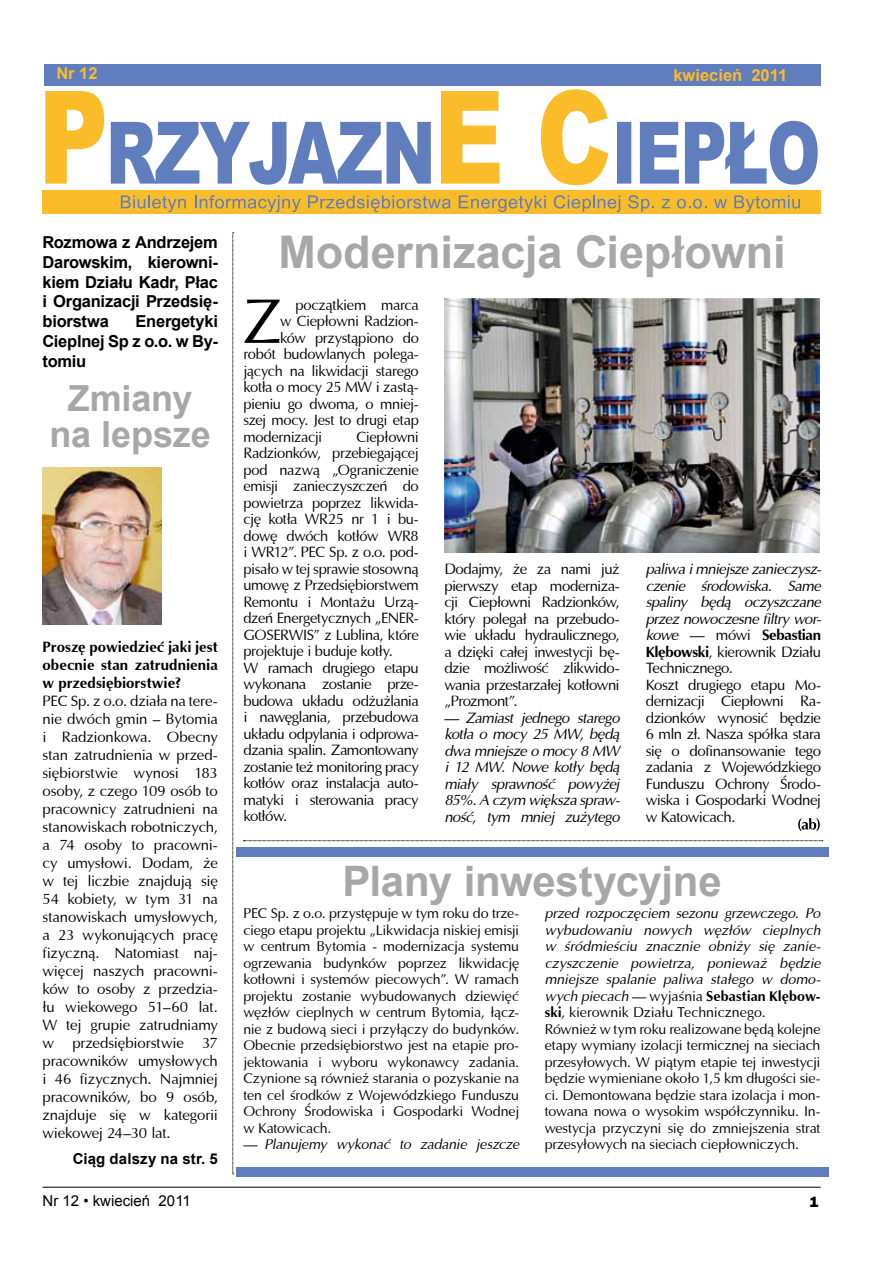
<style>
.page{position:relative;width:893px;height:1263px;background:#fff}
.page>*{position:absolute;margin:0;border:0;box-sizing:border-box;transform-origin:0 0}
.t1{font:63.45px "Ottawa";color:#000}
.t2{font:700 45px "Arial";letter-spacing:-.005em;color:#a7a7a8}
.t3{font:700 42px "Arial";letter-spacing:-.01em;color:#a7a7a8}
.t4{font:700 36px/36px "Arial";letter-spacing:-.005em;color:#a7a7a8;text-align:center}
.t5{font:700 16.5px/19.8px "Arial";letter-spacing:-.015em;color:#000;text-align:justify}
.t6{font:700 16.5px "Arial";color:#fbbc29}
.t7{font:15px/16.5px "Ottawa";letter-spacing:-.03em;color:#000;text-align:justify}
.t8{font:italic 15px/16.5px "Ottawa";letter-spacing:-.035em;color:#000;text-align:justify}
.t9{font:700 15px/18px "Ottawa";letter-spacing:.005em;color:#000;text-align:justify}
.t10{font:15px "Arial";color:#000}
.t11{font:700 15px "Arial";letter-spacing:.01em;color:#000}
.t12{font:800 15px "Frankfurt Gothic";color:#000}
.t13{font:14.25px/16.5px "Ottawa";letter-spacing:-.015em;color:#000;text-align:justify}
.t14{font:italic 14.25px "Ottawa";letter-spacing:-.015em;color:#000}
.s1{font-style:normal}
.s2{font-style:italic}
.s3{font-weight:700}
</style>
<div class="page">
<hr style="left:43px;top:1187px;width:778px;height:1px;background:#000">
<svg style="left:617px;top:121px;width:201px;height:64px"></svg>
<svg style="left:441px;top:89px;width:167px;height:96px"></svg>
<svg style="left:111px;top:122px;width:320px;height:63px"></svg>
<svg style="left:45px;top:91px;width:59px;height:93px"></svg>
<div style="left:45px;top:64px;width:776px;height:22px;background:#607dbe"></div>
<div style="left:43px;top:191px;width:778px;height:23px;background:#fbbc29"></div>
<svg style="left:121px;top:195px;width:65px;height:17px"></svg>
<svg style="left:195px;top:195px;width:106px;height:17px"></svg>
<svg style="left:308px;top:195px;width:143px;height:17px"></svg>
<svg style="left:459px;top:195px;width:87px;height:17px"></svg>
<svg style="left:554px;top:195px;width:66px;height:17px"></svg>
<svg style="left:628px;top:195px;width:26px;height:17px"></svg>
<svg style="left:662px;top:199px;width:8px;height:9px"></svg>
<svg style="left:677px;top:199px;width:29px;height:10px"></svg>
<svg style="left:714px;top:199px;width:13px;height:9px"></svg>
<svg style="left:734px;top:195px;width:66px;height:17px"></svg>
<svg style="left:233px;top:233px;width:1px;height:941px"></svg>
<svg style="left:243px;top:840px;width:580px;height:1px"></svg>
<img style="left:43px;top:468px;width:119px;height:156px">
<div style="left:237px;top:847px;width:592px;height:9px;background:#607dbe"></div>
<img style="left:444px;top:299px;width:376px;height:253px">
<svg style="left:798px;top:818px;width:22px;height:13px"></svg>
<div style="left:237px;top:1167px;width:592px;height:9px;background:#607dbe"></div>
<p class="t6" style="left:56px;top:63px;width:43px">Nr 12</p>
<p class="t6" style="left:673px;top:64px;width:115px">kwiecień 2011</p>
<p class="t5" style="left:43px;top:233px;width:177px">Rozmowa z Andrzejem Darowskim, kierowni&shy;kiem Działu Kadr, Płac i Organizacji Przedsię&shy;biorstwa</p>
<p class="t5" style="left:43px;top:312px;width:177px;text-indent:93px">Energetyki Cieplnej Sp z o.o. w By&shy;tomiu</p>
<h3 class="t4" style="left:49px;top:381px;width:163px">Zmiany na lepsze</h3>
<p class="t9" style="left:43px;top:637px;width:177px">Proszę powiedzieć jaki jest obecnie stan zatrudnienia w przedsiębiorstwie?</p>
<p class="t7" style="left:43px;top:692px;width:177px;line-height:18px">PEC Sp. z o.o. działa na tere&shy;nie dwóch gmin – Bytomia i Radzionkowa. Obecny stan zatrudnienia w przed&shy;siębiorstwie wynosi 183 osoby, z czego 109 osób to pracownicy zatrudnieni na stanowiskach robotniczych, a 74 osoby to pracowni&shy;cy umysłowi. Dodam, że w tej liczbie znajdują się 54 kobiety, w tym 31 na stanowiskach umysłowych, a 23 wykonujących pracę fizyczną. Natomiast naj&shy;więcej naszych pracowni&shy;ków to osoby z przedzia&shy;łu wiekowego 51–60 lat.<br>W tej grupie zatrudniamy w przedsiębiorstwie 37 pracowników umysłowych i 46 fizycznych. Najmniej pracowników, bo 9 osób, znajduje się w kategorii wiekowej 24–30 lat.</p>
<p class="t11" style="left:73px;top:1149px;width:147px">Ciąg dalszy na str. 5</p>
<h2 class="t2" style="left:279px;top:223px;width:508px">Modernizacja Ciepłowni</h2>
<h1 class="t1" style="left:243px;top:283px;width:39px">Z</h1>
<p class="t7" style="left:295px;top:296px;width:125px">początkiem marca</p>
<p class="t7" style="left:280px;top:313px;width:140px">w Ciepłowni Radzion-</p>
<p class="t7" style="left:280px;top:329px;width:140px">ków przystąpiono do</p>
<p class="t7" style="left:243px;top:346px;width:177px">robót budowlanych polega-</p>
<p class="t7" style="left:243px;top:362px;width:177px">jących na likwidacji starego</p>
<p class="t7" style="left:243px;top:379px;width:177px">kotła o mocy 25 MW i zastą-</p>
<p class="t7" style="left:243px;top:395px;width:177px">pieniu go dwoma, o mniej-</p>
<p class="t7" style="left:243px;top:412px;width:177px">szej mocy. Jest to drugi etap</p>
<p class="t7" style="left:243px;top:428px;width:80px">modernizacji</p>
<p class="t7" style="left:243px;top:428px;width:177px;text-align:left;text-indent:113px">Ciepłowni<br>Radzionków, przebiegającej pod nazwą „Ograniczenie emisji zanieczyszczeń do powietrza poprzez likwida&shy;cję kotła WR25 nr 1 i bu&shy;dowę dwóch kotłów WR8 i WR12”. PEC Sp. z o.o. pod&shy;pisało w tej sprawie stosowną umowę z Przedsiębiorstwem<br>Remontu i Montażu Urzą&shy;dzeń Energetycznych „ENER-<br>GOSERWIS” z Lublina, które projektuje i buduje kotły.<br>W ramach drugiego etapu wykonana zostanie prze&shy;budowa układu odżużlania i nawęglania, przebudowa układu odpylania i odprowa&shy;dzania spalin. Zamontowany zostanie też monitoring pracy kotłów oraz instalacja auto&shy;matyki i sterowania pracy kotłów.</p>
<p class="t7" style="left:444px;top:561px;width:177px">Dodajmy, że za nami już pierwszy etap moderniza&shy;cji Ciepłowni Radzionków, który polegał na przebudo&shy;wie układu hydraulicznego, a dzięki całej inwestycji bę&shy;dzie możliwość zlikwido&shy;wania przestarzałej kotłowni „Prozmont”.</p>
<p class="t8" style="left:444px;top:709px;width:177px"><span class="s1">—</span> Zamiast jednego starego kotła o mocy 25 MW, będą dwa mniejsze o mocy 8 MW i 12 MW. Nowe kotły będą miały sprawność powyżej 85%. A czym większa spraw&shy;ność, tym mniej zużytego</p>
<p class="t7" style="left:646px;top:561px;width:177px;text-align:left"><span class="s2">paliwa i mniejsze zanieczysz&shy;czenie środowiska. Same spaliny będą oczyszczane przez nowoczesne filtry wor&shy;kowe</span> — mówi <span class="s3">Sebastian<br>Klębowski</span>, kierownik Działu<br>Technicznego.<br>Koszt drugiego etapu Mo&shy;dernizacji Ciepłowni Ra&shy;dzionków wynosić będzie<br>6 mln zł. Nasza spółka stara się o dofinansowanie tego zadania z Wojewódzkiego<br>Funduszu Ochrony Środo&shy;wiska i Gospodarki Wodnej w Katowicach.</p>
<h3 class="t3" style="left:342px;top:853px;width:381px">Plany inwestycyjne</h3>
<p class="t13" style="left:243px;top:905px;width:277px">PEC Sp. z o.o. przystępuje w tym roku do trze&shy;ciego etapu projektu „Likwidacja niskiej emisji w centrum Bytomia - modernizacja systemu ogrzewania budynków poprzez likwidację kotłowni i systemów piecowych”. W ramach projektu zostanie wybudowanych dziewięć węzłów cieplnych w centrum Bytomia, łącz&shy;nie z budową sieci i przyłączy do budynków.<br>Obecnie przedsiębiorstwo jest na etapie pro&shy;jektowania i wyboru wykonawcy zadania.<br>Czynione są również starania o pozyskanie na ten cel środków z Wojewódzkiego Funduszu Ochrony Środowiska i Gospodarki Wodnej w Katowicach.</p>
<p class="t14" style="left:243px;top:1136px;width:277px"><span class="s1">—</span> Planujemy wykonać to zadanie jeszcze</p>
<p class="t13" style="left:545px;top:905px;width:277px;text-align:left"><span class="s2">przed rozpoczęciem sezonu grzewczego. Po wybudowaniu nowych węzłów cieplnych w śródmieściu znacznie obniży się zanie&shy;czyszczenie powietrza, ponieważ będzie mniejsze spalanie paliwa stałego w domo&shy;wych piecach</span> — wyjaśnia <span class="s3">Sebastian Klębow&shy;ski</span>, kierownik Działu Technicznego.<br>Również w tym roku realizowane będą kolejne etapy wymiany izolacji termicznej na sieciach przesyłowych. W piątym etapie tej inwestycji będzie wymieniane około 1,5 km długości sie&shy;ci. Demontowana będzie stara izolacja i mon&shy;towana nowa o wysokim współczynniku. In&shy;westycja przyczyni się do zmniejszenia strat przesyłowych na sieciach ciepłowniczych.</p>
<p class="t10" style="left:43px;top:1191px;width:150px">Nr 12 • kwiecień 2011</p>
<p class="t12" style="left:810px;top:1193px;width:10px">1</p>
</div>
